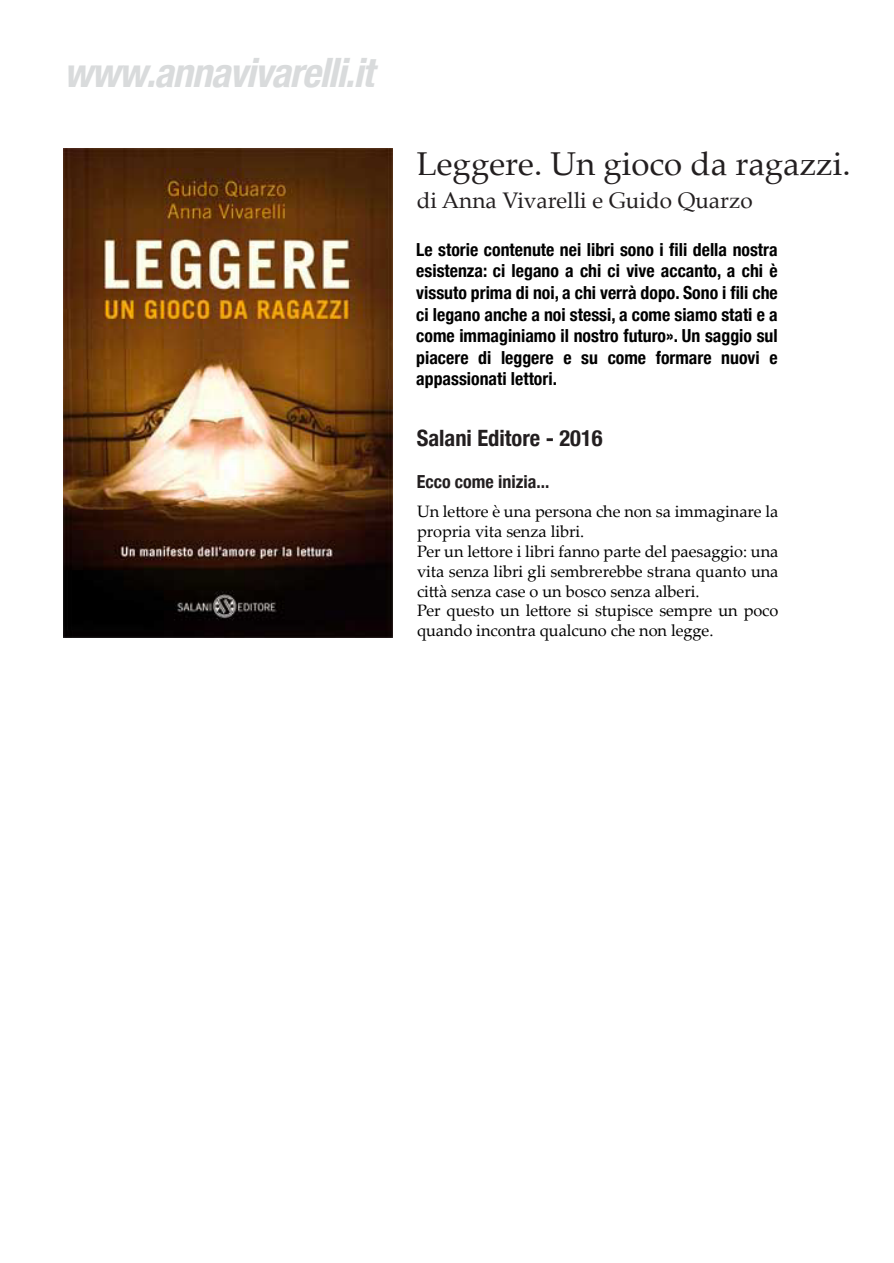
<style>
.page{position:relative;width:894px;height:1263px;background:#fff}
.page>*{position:absolute;margin:0;border:0;box-sizing:border-box;transform-origin:0 0}
.t1{font:italic 700 condensed 40.5px "Helvetica Neue";color:#d9dbdc}
.t2{font:33px "Palatino";color:#231f20}
.t3{font:22.5px "Palatino";color:#231f20}
.t4{font:700 condensed 22.5px "Helvetica Neue";color:#231f20}
.t5{font:700 condensed 18px/21.6px "Helvetica Neue";color:#000;text-align:justify}
.t6{font:700 condensed 18px "Helvetica Neue";color:#231f20}
.t7{font:16.5px/19.8px "Palatino Linotype";letter-spacing:-.005em;color:#000}
</style>
<div class="page">
<img style="left:64px;top:148px;width:328px;height:489px">
<h1 class="t1" style="left:64px;top:39px;width:325px">www.annavivarelli.it</h1>
<h2 class="t2" style="left:417px;top:137px;width:435px">Leggere. Un gioco da ragazzi.</h2>
<p class="t3" style="left:417px;top:182px;width:337px">di Anna Vivarelli e Guido Quarzo</p>
<p class="t5" style="left:416px;top:237px;width:363px">Le storie contenute nei libri sono i fili della nostra esistenza: ci legano a chi ci vive accanto, a chi è vissuto prima di noi, a chi verrà dopo. Sono i fili che ci legano anche a noi stessi, a come siamo stati e a come immaginiamo il nostro futuro». Un saggio sul piacere di leggere e su come formare nuovi e appassionati lettori.</p>
<p class="t4" style="left:417px;top:419px;width:187px">Salani Editore - 2016</p>
<p class="t6" style="left:417px;top:466px;width:134px">Ecco come inizia...</p>
<p class="t7" style="left:417px;top:501px;width:363px">Un lettore è una persona che non sa immaginare la propria vita senza libri.<br>Per un lettore i libri fanno parte del paesaggio: una vita senza libri gli sembrerebbe strana quanto una città senza case o un bosco senza alberi.<br>Per questo un lettore si stupisce sempre un poco quando incontra qualcuno che non legge.</p>
</div>
